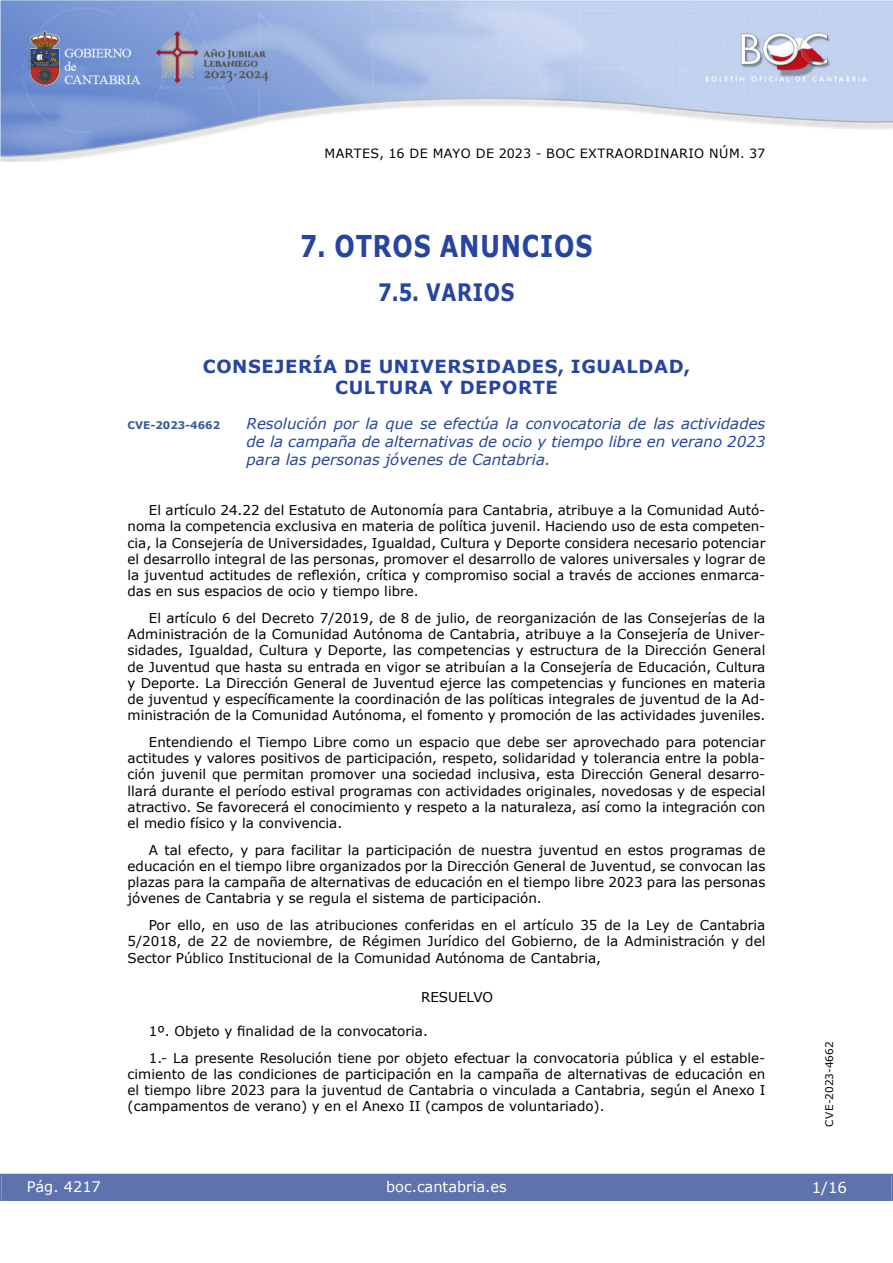
<style>
.page{position:relative;width:893px;height:1263px;background:#fff}
.page>*{position:absolute;margin:0;border:0;box-sizing:border-box;transform-origin:0 0}
.Titulo_sec{font:700 30px "Verdana";letter-spacing:.035em;color:#27459e;scale:.8 1}
.Sub_Seccion{font:700 24px "Verdana";letter-spacing:.035em;color:#27459e;scale:.8 1}
.emisor_text{font:700 18px/21px "Verdana";letter-spacing:.035em;color:#27459e;text-align:center}
.Titulo_text{font:italic 15px/18px "Verdana";color:#27459e;text-align:justify}
.t1{font:15px "Verdana";color:#fff}
.t2{font:14.55px "Verdana";color:#fff}
.inicio_de_parrafo{font:13.5px/16.2px "Verdana";color:#000;text-align:justify}
.inicio_de_parrafo-2{font:13.5px "Verdana 2";color:#000}
.center{font:13.5px "Verdana";color:#000}
.t3{font:12.75px "Verdana";letter-spacing:.035em;color:#000}
.t4{font:10.5px "Verdana";color:#000}
.Titulo_text-2{font:700 10.5px "Verdana";color:#385b9e}
.s1{font-family:"Verdana 2"}
</style>
<div class="page">
<img style="left:0;top:0;width:893px;height:161px">
<div style="left:1px;top:1174px;width:890px;height:27px;background:#5e73ae"></div>
<p class="t3" style="left:324px;top:144px;width:442px">MARTES, 16 DE MAYO DE 2023 - BOC EXTRAORDINARIO NÚM. 37</p>
<h2 class="Titulo_sec" style="left:300px;top:225px;width:367px">7. OTROS ANUNCIOS</h2>
<h3 class="Sub_Seccion" style="left:378px;top:275px;width:172px">7.5. VARIOS</h3>
<h4 class="emisor_text" style="left:203px;top:355px;width:489px">CONSEJERÍA DE UNIVERSIDADES, IGUALDAD,<br>CULTURA Y DEPORTE</h4>
<p class="Titulo_text-2" style="left:128px;top:418px;width:94px">CVE-2023-4662</p>
<p class="Titulo_text" style="left:247px;top:414px;width:520px">Resolución por la que se efectúa la convocatoria de las actividades de la campaña de alternativas de ocio y tiempo libre en verano 2023 para las personas jóvenes de Cantabria.</p>
<p class="inicio_de_parrafo" style="left:128px;top:502px;width:639px;text-indent:21px">El artículo 24.22 del Estatuto de Autonomía para Cantabria, atribuye a la Comunidad Autó&shy;noma la competencia exclusiva en materia de política juvenil. Haciendo uso de esta competen&shy;cia, la Consejería de Universidades, Igualdad, Cultura y Deporte considera necesario potenciar el desarrollo integral de las personas, promover el desarrollo de valores universales y lograr de <span class="s1">la juventud actitudes de reflexión, crítica y compromiso social a través de acciones enmarca&shy;</span>das en sus espacios de ocio y tiempo libre.</p>
<p class="inicio_de_parrafo" style="left:128px;top:610px;width:639px;text-indent:21px">El artículo 6 del Decreto 7/2019, de 8 de julio, de reorganización de las Consejerías de la Administración de la Comunidad Autónoma de Cantabria, atribuye a la Consejería de Univer&shy;sidades, Igualdad, Cultura y Deporte, las competencias y estructura de la Dirección General de Juventud que hasta su entrada en vigor se atribuían a la Consejería de Educación, Cultura y Deporte. La Dirección General de Juventud ejerce las competencias y funciones en materia <span class="s1">de juventud y específicamente la coordinación de las políticas integrales de juventud de la Ad&shy;</span>ministración de la Comunidad Autónoma, el fomento y promoción de las actividades juveniles.</p>
<p class="inicio_de_parrafo" style="left:128px;top:734px;width:639px;text-indent:21px">Entendiendo el Tiempo Libre como un espacio que debe ser aprovechado para potenciar actitudes y valores positivos de participación, respeto, solidaridad y tolerancia entre la pobla&shy;ción juvenil que permitan promover una sociedad inclusiva, esta Dirección General desarro&shy;llará durante el período estival programas con actividades originales, novedosas y de especial atractivo. Se favorecerá el conocimiento y respeto a la naturaleza, así como la integración con el medio físico y la convivencia.</p>
<p class="inicio_de_parrafo" style="left:128px;top:842px;width:639px;text-indent:21px">A tal efecto, y para facilitar la participación de nuestra juventud en estos programas de educación en el tiempo libre organizados por la Dirección General de Juventud, se convocan las plazas para la campaña de alternativas de educación en el tiempo libre 2023 para las personas jóvenes de Cantabria y se regula el sistema de participación.</p>
<p class="inicio_de_parrafo" style="left:128px;top:917px;width:639px;text-indent:21px">Por ello, en uso de las atribuciones conferidas en el artículo 35 de la Ley de Cantabria <span class="s1">5/2018, de 22 de noviembre, de Régimen Jurídico del Gobierno, de la Administración y del </span>Sector Público Institucional de la Comunidad Autónoma de Cantabria,</p>
<p class="center" style="left:421px;top:988px;width:74px">RESUELVO</p>
<p class="inicio_de_parrafo-2" style="left:149px;top:1022px;width:281px">1º. Objeto y finalidad de la convocatoria.</p>
<p class="inicio_de_parrafo" style="left:128px;top:1050px;width:639px;text-indent:21px">1.- La presente Resolución tiene por objeto efectuar la convocatoria pública y el estable&shy;cimiento de las condiciones de participación en la campaña de alternativas de educación en el tiempo libre 2023 para la juventud de Cantabria o vinculada a Cantabria, según el Anexo I (campamentos de verano) y en el Anexo II (campos de voluntariado).</p>
<p class="t2" style="left:27px;top:1177px;width:76px">Pág. 4217</p>
<p class="t2" style="left:386px;top:1177px;width:122px">boc.cantabria.es</p>
<p class="t4" style="left:822px;top:1126px;width:87px;rotate:-90deg">CVE-2023-4662</p>
<p class="t1" style="left:812px;top:1177px;width:37px">1/16</p>
</div>
